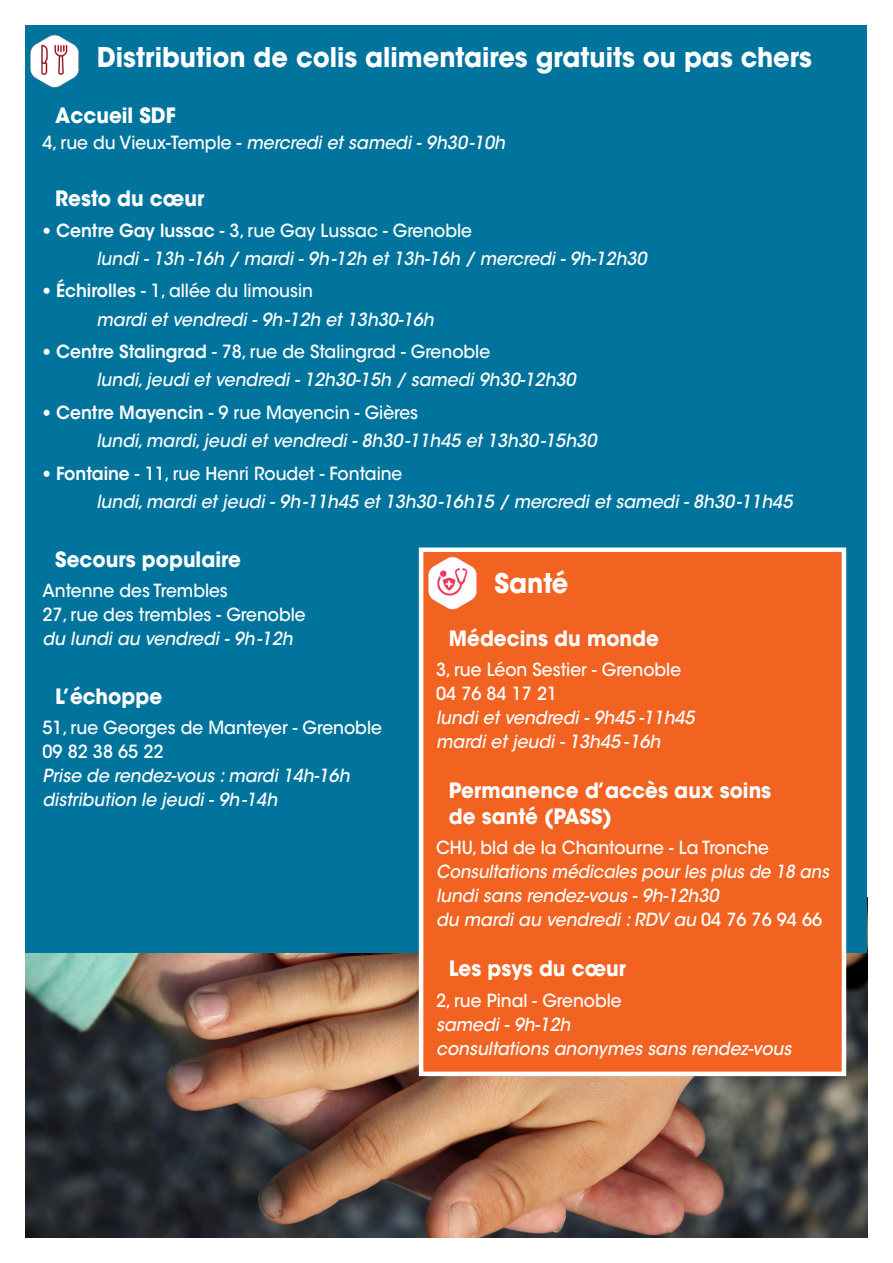
<style>
.page{position:relative;width:893px;height:1263px;background:#fff}
.page>*{position:absolute;margin:0;border:0;box-sizing:border-box;transform-origin:0 0}
.Titre{font:700 27px "ITC Avant Garde Std";color:#fff;scale:.95 1}
.Intertitre{font:700 21px/25.5px "ITC Avant Garde Std";color:#fff;scale:.95 1}
.horaires{font:italic 500 18px "ITC Avant Garde Std";color:#fff;scale:.95 1}
.TXT{font:500 18px/24px "ITC Avant Garde Std";color:#fff;scale:.95 1}
.TXT-2{font:italic 500 18px/24px "ITC Avant Garde Std";color:#fff;scale:.95 1}
.TXT-3{font:italic 500 18px/24px "ITC Avant Garde Std";color:#fff;scale:.91 1}
.s1{font-style:normal}
.s2{font-family:"Quorum Std"}
.s3{font-weight:600}
.s4{font-style:italic}
</style>
<div class="page">
<img style="left:26px;top:952px;width:841px;height:285px">
<div style="left:26px;top:26px;width:841px;height:926px;background:#00749c"></div>
<img style="left:30px;top:34px;width:49px;height:54px">
<div style="left:421px;top:550px;width:423px;height:524px;background:#f26221"></div>
<div style="left:419px;top:547px;width:427px;height:529px;border:4px solid #fff"></div>
<img style="left:423px;top:553px;width:54px;height:60px">
<p class="Titre" style="left:97px;top:39px;width:754px">Distribution de colis alimentaires gratuits ou pas chers</p>
<p class="Intertitre" style="left:55px;top:103px;width:128px">Accueil SDF</p>
<p class="TXT-2" style="left:43px;top:131px;width:488px"><span class="s1">4, rue du Vieux-Temple -</span> mercredi et samedi - 9h30-10h</p>
<p class="Intertitre" style="left:55px;top:186px;width:158px">Resto du cœur</p>
<p class="TXT" style="left:43px;top:218px;width:454px"><span class="s2">•</span> <span class="s3">Centre Gay lussac</span> - 3, rue Gay Lussac - Grenoble</p>
<p class="horaires" style="left:97px;top:247px;width:581px">lundi - 13h -16h / mardi - 9h-12h et 13h-16h / mercredi - 9h-12h30</p>
<p class="TXT" style="left:43px;top:279px;width:286px"><span class="s2">•</span> <span class="s3">Échirolles</span> - 1, allée du limousin</p>
<p class="horaires" style="left:97px;top:308px;width:356px">mardi et vendredi - 9h-12h et 13h30-16h</p>
<p class="TXT" style="left:43px;top:340px;width:473px"><span class="s2">•</span> <span class="s3">Centre Stalingrad</span> - 78, rue de Stalingrad - Grenoble</p>
<p class="horaires" style="left:97px;top:369px;width:506px">lundi, jeudi et vendredi - 12h30-15h / samedi 9h30-12h30</p>
<p class="TXT" style="left:43px;top:400px;width:397px"><span class="s2">•</span> <span class="s3">Centre Mayencin</span> - 9 rue Mayencin - Gières</p>
<p class="horaires" style="left:97px;top:429px;width:528px">lundi, mardi, jeudi et vendredi - 8h30-11h45 et 13h30-15h30</p>
<p class="TXT" style="left:43px;top:461px;width:380px"><span class="s2">•</span> <span class="s3">Fontaine</span> - 11, rue Henri Roudet - Fontaine</p>
<p class="horaires" style="left:97px;top:490px;width:734px">lundi, mardi et jeudi - 9h-11h45 et 13h30-16h15 / mercredi et samedi - 8h30-11h45</p>
<p class="Intertitre" style="left:55px;top:546px;width:197px">Secours populaire</p>
<p class="TXT" style="left:43px;top:579px;width:279px">Antenne des Trembles<br>27, rue des trembles - Grenoble <span class="s4">du lundi au vendredi - 9h-12h</span></p>
<p class="Titre" style="left:494px;top:566px;width:79px">Santé</p>
<p class="Intertitre" style="left:449px;top:625px;width:223px">Médecins du monde</p>
<p class="TXT" style="left:436px;top:658px;width:259px">3, rue Léon Sestier - Grenoble</p>
<p class="TXT" style="left:436px;top:682px;width:129px">04 76 84 17 21</p>
<p class="TXT-2" style="left:436px;top:706px;width:274px">lundi et vendredi - 9h45 -11h45</p>
<p class="horaires" style="left:436px;top:730px;width:238px">mardi et jeudi - 13h45 <span class="s1">-</span>16h</p>
<p class="Intertitre" style="left:449px;top:778px;width:341px">Permanence d’accès aux soins de santé (PASS)</p>
<p class="TXT-3" style="left:436px;top:836px;width:433px"><span class="s1">CHU, bld de la Chantourne - La Tronche<br></span>Consultations médicales pour les plus de 18 ans</p>
<p class="horaires" style="left:436px;top:884px;width:299px">lundi sans rendez-vous - 9h-12h30</p>
<p class="horaires" style="left:436px;top:908px;width:408px">du mardi au vendredi : RDV au <span class="s1">04 76 76 94 66</span></p>
<p class="Intertitre" style="left:449px;top:956px;width:188px">Les psys du cœur</p>
<p class="TXT" style="left:436px;top:988px;width:197px">2, rue Pinal - Grenoble</p>
<p class="horaires" style="left:436px;top:1013px;width:143px">samedi - 9h-12h</p>
<p class="horaires" style="left:436px;top:1037px;width:375px">consultations anonymes sans rendez-vous</p>
<p class="Intertitre" style="left:55px;top:683px;width:114px">L’échoppe</p>
<p class="TXT" style="left:43px;top:716px;width:359px">51, rue Georges de Manteyer - Grenoble</p>
<p class="TXT-2" style="left:43px;top:740px;width:325px"><span class="s1">09 82 38 65 22<br></span>Prise de rendez-vous : mardi 14h-16h distribution le jeudi - 9h-14h</p>
</div>
